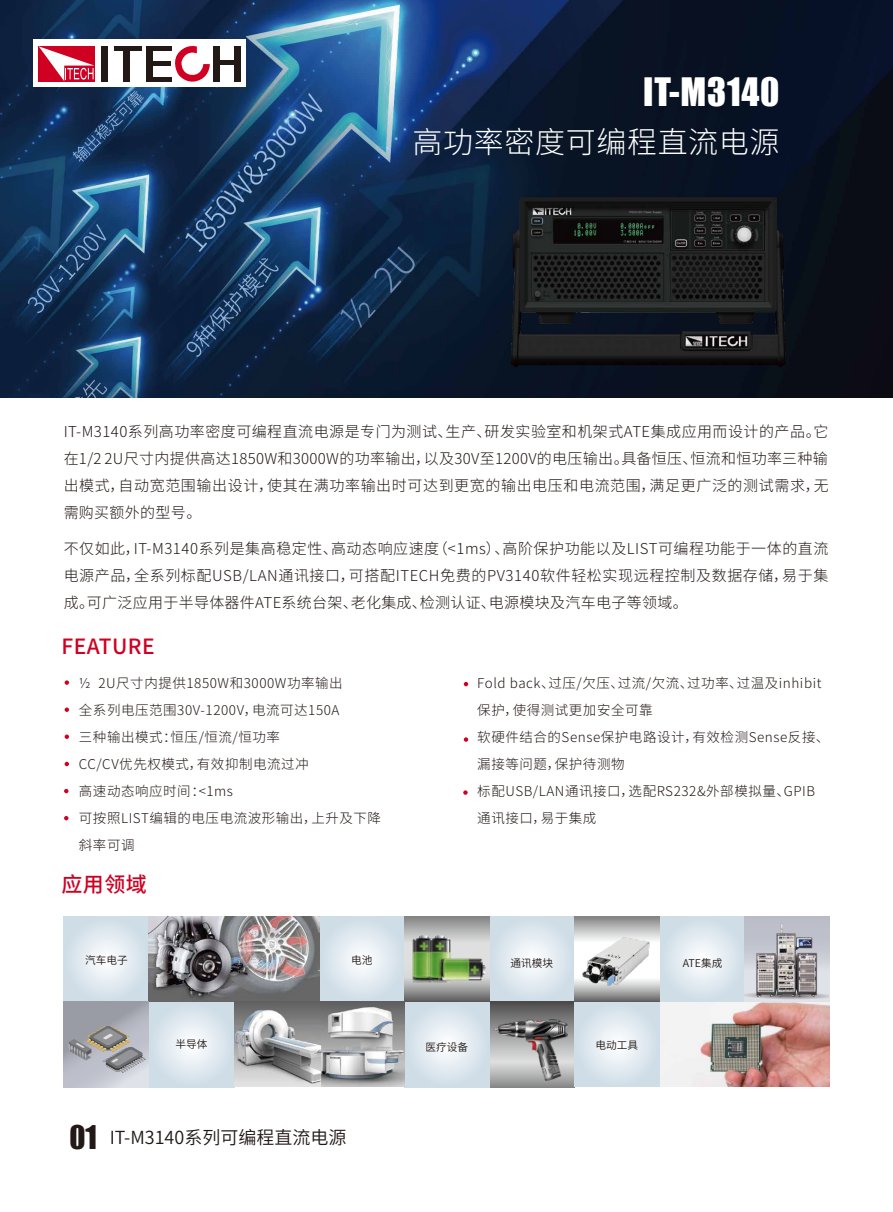
<style>
.page{position:relative;width:893px;height:1212px;background:#fff}
.page>*{position:absolute;margin:0;border:0;box-sizing:border-box;transform-origin:0 0}
.t1{font:36px "Impact";letter-spacing:.02em;color:#fff}
.t2{font:300 30px "Source Han Sans CN";letter-spacing:.02em;color:#fff}
.t3{font:500 21px "Source Han Sans CN";letter-spacing:.02em;color:#cf0022}
.t4{font:18px "Source Han Sans CN";color:#221815}
.t5{font:300 15px/27px "Source Han Sans CN";letter-spacing:.02em;color:#221815;text-align:justify}
.t6{font:300 13.5px/27px "Source Han Sans CN";letter-spacing:.04em;color:#221815}
.t7{font:10.65px "Source Han Sans CN";color:#221815}
.s1{font-family:"Impact";font-size:30px}
</style>
<div class="page">
<img style="left:0;top:0;width:893px;height:398px">
<svg style="left:373px;top:0;width:520px;height:396px"></svg>
<svg style="left:65px;top:680px;width:4px;height:5px"></svg>
<svg style="left:65px;top:707px;width:4px;height:5px"></svg>
<svg style="left:65px;top:734px;width:4px;height:5px"></svg>
<svg style="left:65px;top:762px;width:4px;height:4px"></svg>
<svg style="left:64px;top:789px;width:4px;height:4px"></svg>
<svg style="left:64px;top:816px;width:4px;height:4px"></svg>
<svg style="left:464px;top:682px;width:4px;height:4px"></svg>
<svg style="left:464px;top:737px;width:4px;height:5px"></svg>
<svg style="left:463px;top:790px;width:5px;height:5px"></svg>
<img style="left:659px;top:1002px;width:170px;height:85px">
<svg style="left:64px;top:916px;width:85px;height:86px"></svg>
<svg style="left:149px;top:1002px;width:85px;height:85px"></svg>
<svg style="left:319px;top:916px;width:85px;height:86px"></svg>
<svg style="left:489px;top:916px;width:85px;height:86px"></svg>
<img style="left:149px;top:916px;width:170px;height:86px">
<svg style="left:489px;top:1002px;width:85px;height:85px"></svg>
<svg style="left:404px;top:1002px;width:85px;height:85px"></svg>
<svg style="left:574px;top:1002px;width:85px;height:85px"></svg>
<svg style="left:660px;top:916px;width:84px;height:86px"></svg>
<svg style="left:404px;top:916px;width:85px;height:86px"></svg>
<svg style="left:574px;top:916px;width:86px;height:86px"></svg>
<svg style="left:64px;top:1002px;width:85px;height:85px"></svg>
<svg style="left:744px;top:916px;width:85px;height:86px"></svg>
<svg style="left:744px;top:990px;width:85px;height:10px"></svg>
<img style="left:751px;top:919px;width:71px;height:83px">
<img style="left:412px;top:935px;width:17px;height:47px">
<img style="left:429px;top:935px;width:22px;height:47px">
<img style="left:438px;top:958px;width:48px;height:23px">
<img style="left:234px;top:1002px;width:171px;height:84px">
<svg style="left:69px;top:1026px;width:77px;height:47px"></svg>
<img style="left:491px;top:1016px;width:80px;height:65px">
<img style="left:580px;top:935px;width:70px;height:53px">
<div style="left:33px;top:40px;width:212px;height:47px;background:#fff"></div>
<div style="left:146px;top:46px;width:26px;height:5px;background:#221815"></div>
<div style="left:38px;top:46px;width:57px;height:35px;background:#cf0022"></div>
<svg style="left:39px;top:46px;width:55px;height:35px"></svg>
<div style="left:101px;top:46px;width:7px;height:35px;background:#221815"></div>
<hr style="left:114px;top:46px;width:27px;height:4px;background:#221815">
<div style="left:124px;top:50px;width:6px;height:31px;background:#221815"></div>
<hr style="left:147px;top:61px;width:24px;height:4px;background:#221815">
<div style="left:146px;top:77px;width:26px;height:5px;background:#221815"></div>
<div style="left:146px;top:46px;width:7px;height:36px;background:#221815"></div>
<svg style="left:175px;top:46px;width:35px;height:36px"></svg>
<div style="left:213px;top:46px;width:6px;height:36px;background:#221815"></div>
<hr style="left:220px;top:61px;width:14px;height:4px;background:#221815">
<div style="left:234px;top:46px;width:7px;height:35px;background:#221815"></div>
<img style="left:499px;top:189px;width:299px;height:187px">
<h1 class="t1" style="left:643px;top:64px;width:138px">IT-M3140</h1>
<h2 class="t2" style="left:413px;top:125px;width:368px">高功率密度可编程直流电源</h2>
<p class="t5" style="left:64px;top:418px;width:766px">IT-M3140系列高功率密度可编程直流电源是专门为测试、生产、研发实验室和机架式ATE集成应用而设计的产品。它在1/2 2U尺寸内提供高达1850W和3000W的功率输出，以及30V至1200V的电压输出。具备恒压、恒流和恒功率三种输出模式，自动宽范围输出设计，使其在满功率输出时可达到更宽的输出电压和电流范围，满足更广泛的测试需求，无需购买额外的型号。</p>
<p class="t5" style="left:64px;top:535px;width:766px">不仅如此，IT-M3140系列是集高稳定性、高动态响应速度（&lt;1ms）、高阶保护功能以及LIST可编程功能于一体的直流电源产品，全系列标配USB/LAN通讯接口，可搭配ITECH免费的PV3140软件轻松实现远程控制及数据存储，易于集成。可广泛应用于半导体器件ATE系统台架、老化集成、检测认证、电源模块及汽车电子等领域。</p>
<h3 class="t3" style="left:62px;top:635px;width:95px">FEATURE</h3>
<p class="t6" style="left:79px;top:670px;width:304px">½ 2U尺寸内提供1850W和3000W功率输出<br>全系列电压范围30V-1200V，电流可达150A<br>三种输出模式：恒压/恒流/恒功率<br>CC/CV优先权模式，有效抑制电流过冲<br>高速动态响应时间：&lt;1ms<br>可按照LIST编辑的电压电流波形输出，上升及下降斜率可调</p>
<p class="t6" style="left:477px;top:670px;width:354px">Fold back、过压/欠压、过流/欠流、过功率、过温及inhibit保护，使得测试更加安全可靠<br>软硬件结合的Sense保护电路设计，有效检测Sense反接、漏接等问题，保护待测物<br>标配USB/LAN通讯接口，选配RS232&amp;外部模拟量、GPIB通讯接口，易于集成</p>
<h3 class="t3" style="left:62px;top:873px;width:87px">应用领域</h3>
<p class="t7" style="left:85px;top:954px;width:44px">汽车电子</p>
<p class="t7" style="left:176px;top:1038px;width:33px">半导体</p>
<p class="t7" style="left:351px;top:954px;width:23px">电池</p>
<p class="t4" style="left:69px;top:1127px;width:278px"><span class="s1">01</span> IT-M3140系列可编程直流电源</p>
<p class="t7" style="left:425px;top:1041px;width:44px">医疗设备</p>
<p class="t7" style="left:511px;top:957px;width:44px">通讯模块</p>
<p class="t7" style="left:683px;top:957px;width:41px">ATE集成</p>
<p class="t7" style="left:596px;top:1039px;width:44px">电动工具</p>
</div>
